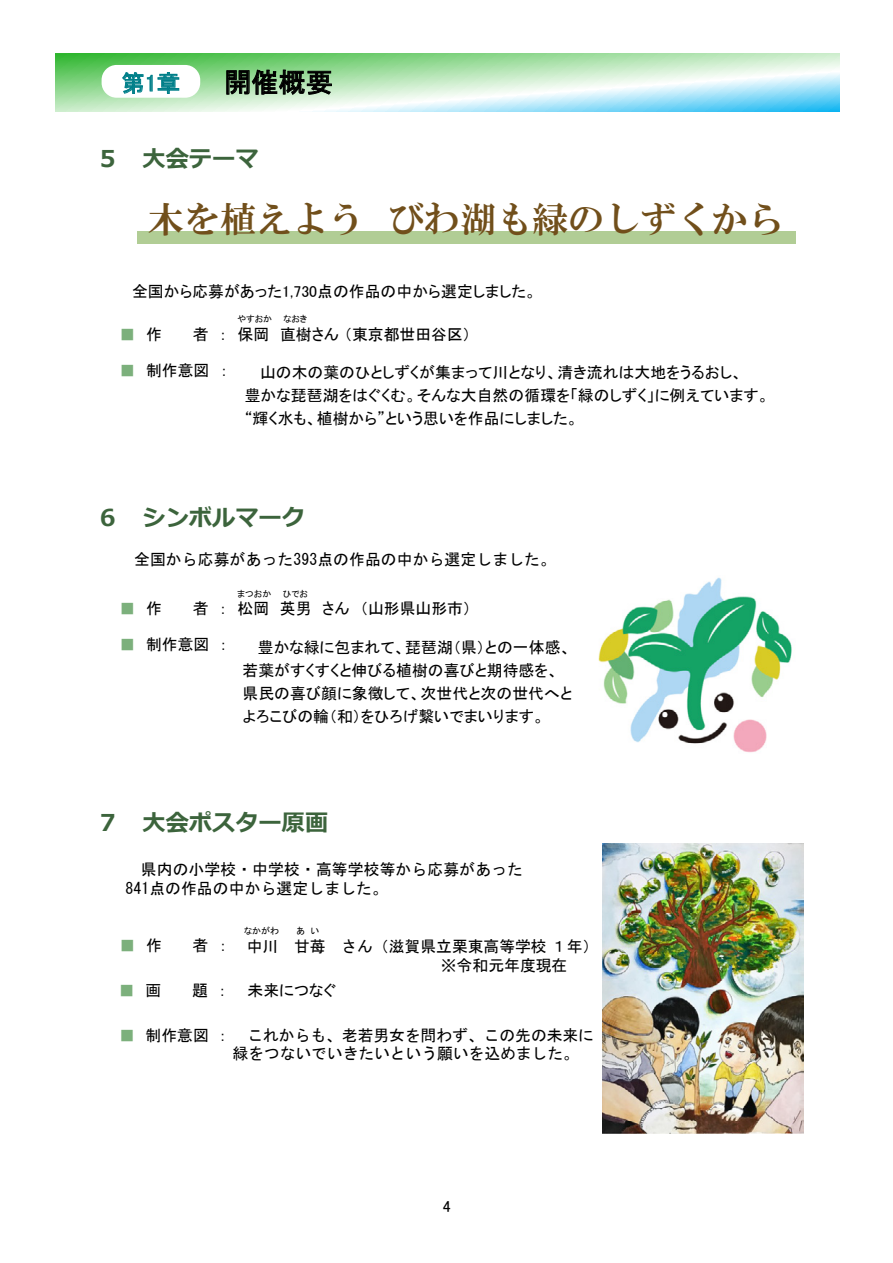
<style>
.page{position:relative;width:893px;height:1263px;background:#fff}
.page>*{position:absolute;margin:0;border:0;box-sizing:border-box;transform-origin:0 0}
.t1{font:36px "HGS Mincho E";color:#714f1b}
.t2{font:27px "MS P Gothic";color:#000}
.t3{font:700 23.25px "Meiryo";color:#3c643c}
.t4{font:23.25px "MS P Gothic";color:#007f89}
.t5{font:15.9px/23px "MS P Gothic";color:#000}
.t6{font:15.9px/18.9px "MS Gothic";color:#000}
.t7{font:15.9px "MS P Gothic";color:#7cb07c}
.t8{font:9px "MS P Gothic";color:#000}
.s1{color:#000}
.s2{color:#7cb07c}
.s3{font-family:"MS P Gothic"}
</style>
<div class="page">
<svg style="left:55px;top:53px;width:784px;height:58px;background:#b2e5c7"></svg>
<div style="left:137px;top:231px;width:658px;height:12px;background:#b1cd95"></div>
<div style="left:102px;top:65px;width:98px;height:33px;background:#fff;border-radius:15px"></div>
<svg style="left:122px;top:72px;width:57px;height:22px"></svg>
<svg style="left:226px;top:69px;width:106px;height:26px;background:#628362"></svg>
<img style="left:598px;top:577px;width:194px;height:176px">
<img style="left:602px;top:844px;width:202px;height:289px">
<p class="t4" style="left:122px;top:71px;width:60px">第1章</p>
<p class="t2" style="left:224px;top:69px;width:110px">開催概要</p>
<p class="t3" style="left:96px;top:142px;width:164px">５ 大会テーマ</p>
<p class="t1" style="left:148px;top:201px;width:638px">木を植えよう びわ湖も緑のしずくから</p>
<p class="t5" style="left:132px;top:280px;width:406px">全国から応募があった1,730点の作品の中から選定しました。</p>
<p class="t8" style="left:237px;top:315px;width:72px">やすおか なおき</p>
<p class="t7" style="left:120px;top:327px;width:44px">■ <span class="s1">作</span></p>
<p class="t5" style="left:193px;top:323px;width:280px">者 ： 保岡 直樹さん（東京都世田谷区）</p>
<p class="t5" style="left:120px;top:359px;width:110px"><span class="s2">■</span> 制作意図 ：</p>
<p class="t5" style="left:245px;top:361px;width:526px;text-indent:15px">山の木の葉のひとしずくが集まって川となり、清き流れは大地をうるおし、<br>豊かな琵琶湖をはぐくむ。そんな大自然の循環を「緑のしずく」に例えています。“輝く水も、植樹から”という思いを作品にしました。</p>
<p class="t3" style="left:96px;top:501px;width:210px">６ シンボルマーク</p>
<p class="t6" style="left:134px;top:550px;width:423px">全国から応募があった393点の作品の中から選定しました。</p>
<p class="t7" style="left:120px;top:600px;width:44px">■ <span class="s1">作</span></p>
<p class="t5" style="left:193px;top:597px;width:280px">者 ： 松岡 英男 さん （山形県山形市）</p>
<p class="t8" style="left:237px;top:589px;width:36px">まつおか</p>
<p class="t8" style="left:283px;top:589px;width:27px">ひでお</p>
<p class="t5" style="left:120px;top:633px;width:109px"><span class="s2">■</span> 制作意図 ：</p>
<p class="t5" style="left:243px;top:636px;width:331px;text-indent:15px">豊かな緑に包まれて、琵琶湖（県）との一体感、若葉がすくすくと伸びる植樹の喜びと期待感を、県民の喜び顔に象徴して、次世代と次の世代へとよろこびの輪（和）をひろげ繋いでまいります。</p>
<p class="t3" style="left:96px;top:806px;width:234px">７ 大会ポスター原画</p>
<p class="t6" style="left:126px;top:859px;width:399px;text-indent:15px">県内の小学校・中学校・高等学校等から応募があった<br>841点の作品の中から選定しました。</p>
<p class="t8" style="left:244px;top:926px;width:37px">なかがわ</p>
<p class="t8" style="left:296px;top:926px;width:24px">あ い</p>
<p class="t7" style="left:119px;top:937px;width:44px">■ <span class="s1">作</span></p>
<p class="t5" style="left:193px;top:933px;width:36px">者 ：</p>
<p class="t7" style="left:119px;top:982px;width:44px">■ <span class="s1">画</span></p>
<p class="t5" style="left:192px;top:978px;width:36px">題 ：</p>
<p class="t5" style="left:248px;top:978px;width:90px">未来につなぐ</p>
<p class="t6" style="left:232px;top:1025px;width:363px;text-indent:15px">これからも、老若男女を問わず、この先の未来に緑をつないでいきたいという願いを込めました。</p>
<p class="t6" style="left:441px;top:937px;width:159px;text-indent:-194px">中川 甘苺 さん（滋賀県立栗東高等学校１年）<span class="s3">※</span>令和元年度現在</p>
<p class="t5" style="left:119px;top:1024px;width:109px"><span class="s2">■</span> 制作意図 ：</p>
<p class="t5" style="left:443px;top:1194px;width:9px">4</p>
</div>
